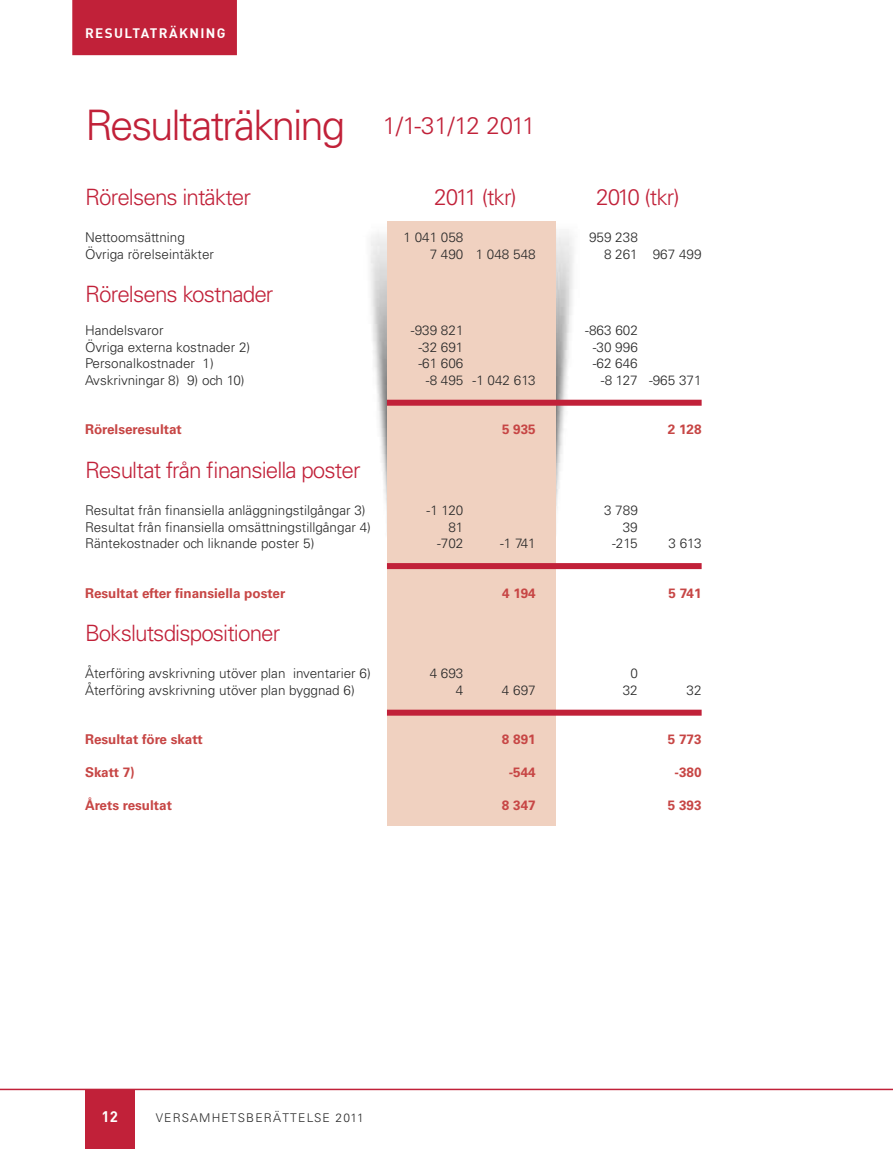
<style>
.page{position:relative;width:893px;height:1149px;background:#fff}
.page>*{position:absolute;margin:0;border:0;box-sizing:border-box;transform-origin:0 0}
.t1{font:300 42px "Univers";letter-spacing:-.05em;color:#c12139}
.t2{font:300 22.5px "Univers";letter-spacing:-.04em;color:#c12139}
.t3{font:700 15px "DIN";color:#fff}
.t4{font:300 13.5px "Univers";color:#292929}
.t5{font:700 13.5px "Univers";color:#c74645}
.t6{font:700 13.5px "DIN";letter-spacing:.1em;color:#fff}
.t7{font:300 12px "Univers";letter-spacing:.1em;color:#292929}
.s1{font-size:24px}
</style>
<div class="page">
<hr style="left:0;top:1088px;width:893px;height:1px;background:#c12139">
<div style="left:85px;top:1089px;width:49px;height:59px;background:#c12139"></div>
<div style="left:387px;top:255px;width:169px;height:570px;background:#f0d1c0"></div>
<img style="left:370px;top:233px;width:17px;height:290px">
<img style="left:556px;top:231px;width:24px;height:278px">
<div style="left:387px;top:221px;width:169px;height:570px;background:#f0d1c0"></div>
<div style="left:387px;top:399px;width:315px;height:6px;background:#c12139"></div>
<div style="left:387px;top:563px;width:315px;height:6px;background:#c12139"></div>
<div style="left:387px;top:709px;width:315px;height:6px;background:#c12139"></div>
<div style="left:72px;top:0;width:165px;height:55px;background:#c12139"></div>
<p class="t6" style="left:85px;top:24px;width:142px">RESULTATRÄKNING</p>
<h1 class="t1" style="left:85px;top:99px;width:452px">Resultaträkning <span class="s1">1/1-31/12 2011</span></h1>
<h2 class="t2" style="left:85px;top:183px;width:167px">Rörelsens intäkter</h2>
<h2 class="t2" style="left:434px;top:183px;width:84px">2011 (tkr)</h2>
<h2 class="t2" style="left:596px;top:183px;width:85px">2010 (tkr)</h2>
<p class="t4" style="left:85px;top:229px;width:101px">Nettoomsättning</p>
<p class="t4" style="left:403px;top:229px;width:62px">1 041 058</p>
<p class="t4" style="left:589px;top:229px;width:50px">959 238</p>
<p class="t4" style="left:85px;top:246px;width:131px">Övriga rörelseintäkter</p>
<p class="t4" style="left:430px;top:246px;width:108px">7 490 1 048 548</p>
<p class="t4" style="left:604px;top:246px;width:99px">8 261 967 499</p>
<h2 class="t2" style="left:85px;top:281px;width:190px">Rörelsens kostnader</h2>
<p class="t4" style="left:85px;top:322px;width:80px">Handelsvaror</p>
<p class="t4" style="left:411px;top:322px;width:54px">-939 821</p>
<p class="t4" style="left:585px;top:322px;width:54px">-863 602</p>
<p class="t4" style="left:85px;top:339px;width:167px">Övriga externa kostnader 2)</p>
<p class="t4" style="left:418px;top:339px;width:47px">-32 691</p>
<p class="t4" style="left:593px;top:339px;width:47px">-30 996</p>
<p class="t4" style="left:85px;top:355px;width:130px">Personalkostnader 1)</p>
<p class="t4" style="left:418px;top:355px;width:47px">-61 606</p>
<p class="t4" style="left:593px;top:355px;width:47px">-62 646</p>
<p class="t4" style="left:85px;top:372px;width:161px">Avskrivningar 8) 9) och 10)</p>
<p class="t4" style="left:426px;top:372px;width:111px">-8 495 -1 042 613</p>
<p class="t4" style="left:601px;top:372px;width:102px">-8 127 -965 371</p>
<p class="t5" style="left:85px;top:421px;width:98px">Rörelseresultat</p>
<p class="t5" style="left:502px;top:421px;width:35px">5 935</p>
<p class="t5" style="left:668px;top:421px;width:35px">2 128</p>
<h2 class="t2" style="left:85px;top:456px;width:277px">Resultat från finansiella poster</h2>
<p class="t4" style="left:85px;top:502px;width:282px">Resultat från finansiella anläggningstilgångar 3)</p>
<p class="t4" style="left:427px;top:502px;width:38px">-1 120</p>
<p class="t4" style="left:604px;top:502px;width:35px">3 789</p>
<p class="t4" style="left:85px;top:518px;width:287px">Resultat från finansiella omsättningstillgångar 4)</p>
<p class="t4" style="left:448px;top:518px;width:17px">81</p>
<p class="t4" style="left:623px;top:518px;width:17px">39</p>
<p class="t4" style="left:85px;top:535px;width:231px">Räntekostnader och liknande poster 5)</p>
<p class="t4" style="left:437px;top:535px;width:28px">-702</p>
<p class="t4" style="left:500px;top:535px;width:37px">-1 741</p>
<p class="t4" style="left:612px;top:535px;width:27px">-215</p>
<p class="t4" style="left:668px;top:535px;width:35px">3 613</p>
<p class="t5" style="left:85px;top:585px;width:202px">Resultat efter finansiella poster</p>
<p class="t5" style="left:502px;top:585px;width:35px">4 194</p>
<p class="t5" style="left:669px;top:585px;width:35px">5 741</p>
<h2 class="t2" style="left:85px;top:619px;width:197px">Bokslutsdispositioner</h2>
<p class="t4" style="left:85px;top:665px;width:287px">Återföring avskrivning utöver plan inventarier 6)</p>
<p class="t4" style="left:430px;top:665px;width:35px">4 693</p>
<p class="t4" style="left:630px;top:665px;width:9px">0</p>
<p class="t4" style="left:85px;top:681px;width:271px">Återföring avskrivning utöver plan byggnad 6)</p>
<p class="t4" style="left:456px;top:681px;width:9px">4</p>
<p class="t4" style="left:502px;top:681px;width:35px">4 697</p>
<p class="t4" style="left:623px;top:681px;width:17px">32</p>
<p class="t4" style="left:687px;top:681px;width:17px">32</p>
<p class="t5" style="left:85px;top:731px;width:119px">Resultat före skatt</p>
<p class="t5" style="left:502px;top:731px;width:35px">8 891</p>
<p class="t5" style="left:668px;top:731px;width:35px">5 773</p>
<p class="t5" style="left:85px;top:764px;width:51px">Skatt 7)</p>
<p class="t5" style="left:509px;top:764px;width:29px">-544</p>
<p class="t5" style="left:675px;top:764px;width:29px">-380</p>
<p class="t5" style="left:85px;top:797px;width:88px">Årets resultat</p>
<p class="t5" style="left:502px;top:797px;width:35px">8 347</p>
<p class="t5" style="left:668px;top:797px;width:35px">5 393</p>
<p class="t3" style="left:101px;top:1106px;width:18px">12</p>
<p class="t7" style="left:156px;top:1109px;width:209px">VERSAMHETSBERÄTTELSE 2011</p>
</div>
